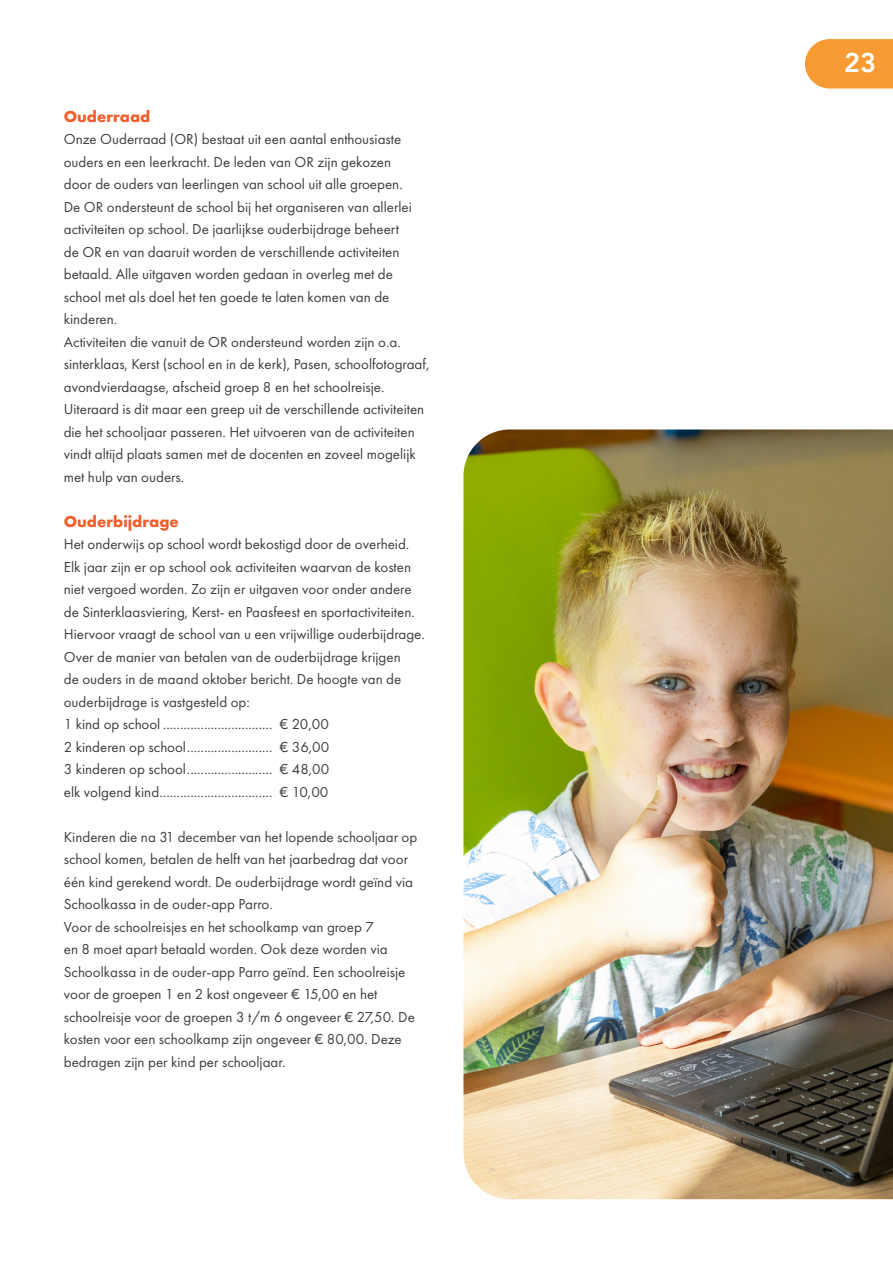
<style>
.page{position:relative;width:893px;height:1263px;background:#fff}
.page>*{position:absolute;margin:0;border:0;box-sizing:border-box;transform-origin:0 0}
.t1{font:800 27px "Avenir";color:#fff}
.Supkop{font:700 16.5px "Futura PT";color:#f15d2a}
.Platte_tekst{font:15px/22.5px "Futura PT";color:#3e3e3f}
</style>
<div class="page">
<svg style="left:805px;top:39px;width:88px;height:49px;background:#f8a13f"></svg>
<img style="left:463px;top:429px;width:430px;height:770px">
<p class="Supkop" style="left:64px;top:105px;width:88px">Ouderraad</p>
<p class="Platte_tekst" style="left:64px;top:128px;width:350px">Onze Ouderraad (OR) bestaat uit een aantal enthousiaste ouders en een leerkracht. De leden van OR zijn gekozen door de ouders van leerlingen van school uit alle groepen.<br>De OR ondersteunt de school bij het organiseren van allerlei activiteiten op school. De jaarlijkse ouderbijdrage beheert de OR en van daaruit worden de verschillende activiteiten betaald. Alle uitgaven worden gedaan in overleg met de school met als doel het ten goede te laten komen van de kinderen.</p>
<p class="Platte_tekst" style="left:64px;top:330px;width:367px">Activiteiten die vanuit de OR ondersteund worden zijn o.a. sinterklaas, Kerst (school en in de kerk), Pasen, schoolfotograaf, avondvierdaagse, afscheid groep 8 en het schoolreisje.<br>Uiteraard is dit maar een greep uit de verschillende activiteiten die het schooljaar passeren. Het uitvoeren van de activiteiten vindt altijd plaats samen met de docenten en zoveel mogelijk met hulp van ouders.</p>
<p class="Supkop" style="left:64px;top:510px;width:117px">Ouderbijdrage</p>
<p class="Platte_tekst" style="left:64px;top:533px;width:363px">Het onderwijs op school wordt bekostigd door de overheid.<br>Elk jaar zijn er op school ook activiteiten waarvan de kosten niet vergoed worden. Zo zijn er uitgaven voor onder andere de Sinterklaasviering, Kerst- en Paasfeest en sportactiviteiten.<br>Hiervoor vraagt de school van u een vrijwillige ouderbijdrage.</p>
<p class="Platte_tekst" style="left:64px;top:645px;width:339px;text-align:justify">Over de manier van betalen van de ouderbijdrage krijgen de ouders in de maand oktober bericht. De hoogte van de ouderbijdrage is vastgesteld op:</p>
<p class="Platte_tekst" style="left:64px;top:713px;width:267px">1 kind op school ................................ € 20,00</p>
<p class="Platte_tekst" style="left:64px;top:735px;width:267px">2 kinderen op school......................... € 36,00</p>
<p class="Platte_tekst" style="left:64px;top:758px;width:267px">3 kinderen op school......................... € 48,00</p>
<p class="Platte_tekst" style="left:64px;top:780px;width:266px">elk volgend kind................................. € 10,00</p>
<p class="Platte_tekst" style="left:64px;top:825px;width:355px">Kinderen die na 31 december van het lopende schooljaar op school komen, betalen de helft van het jaarbedrag dat voor één kind gerekend wordt. De ouderbijdrage wordt geïnd via Schoolkassa in de ouder-app Parro.</p>
<p class="Platte_tekst" style="left:64px;top:915px;width:353px">Voor de schoolreisjes en het schoolkamp van groep 7<br>en 8 moet apart betaald worden. Ook deze worden via Schoolkassa in de ouder-app Parro geïnd. Een schoolreisje voor de groepen 1 en 2 kost ongeveer € 15,00 en het schoolreisje voor de groepen 3 t/m 6 ongeveer € 27,50. De kosten voor een schoolkamp zijn ongeveer € 80,00. Deze bedragen zijn per kind per schooljaar.</p>
<h1 class="t1" style="left:844px;top:42px;width:33px">23</h1>
</div>
